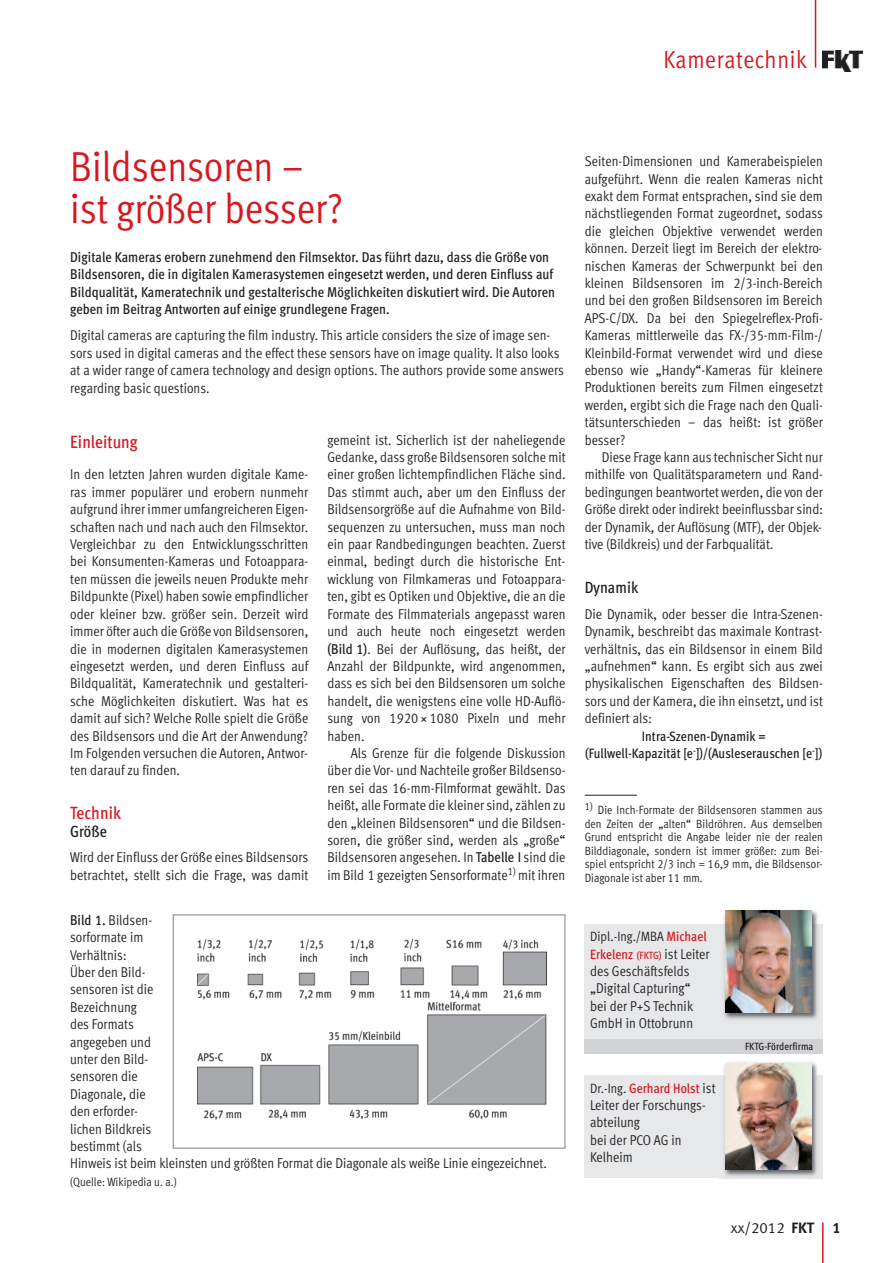
<style>
.page{position:relative;width:893px;height:1263px;background:#fff}
.page>*{position:absolute;margin:0;border:0;box-sizing:border-box;transform-origin:0 0}
.t1{font:42px/42px "Meta Cond Normal LF";color:#d8171f}
.t2{font:24.75px "Meta Cond Normal LF";letter-spacing:.025em;color:#d8171f}
.t3{font:17.7px "Meta Cond Medium LF";letter-spacing:.005em;color:#d8171f}
.t4{font:16.2px "Meta Cond Medium LF";letter-spacing:.005em;color:#231f20}
.t5{font:15px "Meta Normal LF";color:#231f20}
.t6{font:14.25px/17.4px "Meta Cond Normal LF";color:#231f20;text-align:justify}
.t7{font:14.25px/17.4px "Meta Cond Medium LF";letter-spacing:.005em;color:#231f20}
.t8{font:13.65px/17.4px "Meta Cond Medium LF";letter-spacing:.005em;color:#231f20;text-align:center}
.t9{font:13.5px "Meta Cond Medium LF";letter-spacing:.005em;color:#d8171f}
.t10{font:13.5px "Meta Cond Normal LF";letter-spacing:.005em;color:#231f20}
.t11{font:12px/13.5px "Meta Cond Normal LF";letter-spacing:.005em;color:#231f20;text-align:justify}
.t12{font:10.5px "Meta Cond Medium LF";letter-spacing:.005em;color:#231f20}
.s1{font-family:"Meta Cond Medium LF"}
.s2{font-family:"Meta Cond Medium LF";color:#d8171f}
.s3{font-family:"Meta Cond Medium LF";font-size:13.5px;color:#d8171f}
.s4{font-family:"Meta Cond Medium LF";font-size:10.5px;color:#d8171f}
.s5{font-family:"Meta Cond Normal LF";color:#231f20}
.s6{font-family:"Meta Cond Normal LF";font-size:14.25px;color:#231f20}
.s7{font-family:"Meta Bold LF"}
</style>
<div class="page">
<img style="left:823px;top:51px;width:39px;height:20px">
<hr style="left:815px;top:0;width:1px;height:68px;background:#d8171f">
<hr style="left:822px;top:1222px;width:2px;height:41px;background:#d8171f">
<div style="left:585px;top:924px;width:238px;height:127px;background:#e7e8e9"></div>
<div style="left:585px;top:1039px;width:238px;height:14px;background:#d1d2d4"></div>
<img style="left:724px;top:910px;width:94px;height:109px">
<img style="left:725px;top:910px;width:87px;height:102px">
<div style="left:585px;top:1075px;width:238px;height:103px;background:#e7e8e9"></div>
<img style="left:720px;top:1062px;width:103px;height:117px">
<img style="left:720px;top:1075px;width:103px;height:103px">
<img style="left:726px;top:1063px;width:86px;height:106px">
<img style="left:197px;top:939px;width:349px;height:181px">
<div style="left:173px;top:914px;width:393px;height:235px;border:1px solid #939598"></div>
<hr style="left:585px;top:795px;width:52px;height:1px;background:#231f20">
<h2 class="t2" style="left:663px;top:51px;width:145px">Kameratechnik</h2>
<h1 class="t1" style="left:70px;top:150px;width:275px">Bildsensoren – ist größer besser?</h1>
<p class="t7" style="left:70px;top:250px;width:486px">Digitale Kameras erobern zunehmend den Filmsektor. Das führt dazu, dass die Größe von Bildsensoren, die in digitalen Kamerasystemen eingesetzt werden, und deren Einfluss auf Bildqualität, Kameratechnik und gestalterische Möglichkeiten diskutiert wird. Die Autoren geben im Beitrag Antworten auf einige grundlegene Fragen.</p>
<p class="t6" style="left:70px;top:328px;width:495px;text-align:left">Digital cameras are capturing the film industry. This article considers the size of image sen&shy;sors used in digital cameras and the effect these sensors have on image quality. It also looks at a wider range of camera technology and design options. The authors provide some answers regarding basic questions.</p>
<p class="t3" style="left:70px;top:435px;width:69px">Einleitung</p>
<p class="t6" style="left:70px;top:467px;width:240px">In den letzten Jahren wurden digitale Kame&shy;ras immer populärer und erobern nunmehr aufgrund ihrer immer umfangreicheren Eigen&shy;schaften nach und nach auch den Filmsektor.<br>Vergleichbar zu den Entwicklungsschritten bei Konsumenten-Kameras und Fotoappara&shy;ten müssen die jeweils neuen Produkte mehr Bildpunkte (Pixel) haben sowie empfindlicher oder kleiner bzw. größer sein. Derzeit wird immer öfter auch die Größe von Bildsensoren, die in modernen digitalen Kamerasystemen eingesetzt werden, und deren Einfluss auf Bildqualität, Kameratechnik und gestalteri&shy;sche Möglichkeiten diskutiert. Was hat es damit auf sich? Welche Rolle spielt die Größe des Bildsensors und die Art der Anwendung?<br>Im Folgenden versuchen die Autoren, Antwor&shy;ten darauf zu finden.</p>
<p class="t3" style="left:70px;top:807px;width:53px">Technik</p>
<p class="t4" style="left:70px;top:825px;width:38px">Größe</p>
<p class="t6" style="left:70px;top:850px;width:240px">Wird der Einfluss der Größe eines Bildsensors betrachtet, stellt sich die Frage, was damit</p>
<p class="t6" style="left:327px;top:432px;width:240px">gemeint ist. Sicherlich ist der naheliegende Gedanke, dass große Bildsensoren solche mit einer großen lichtempfindlichen Fläche sind.<br>Das stimmt auch, aber um den Einfluss der Bildsensorgröße auf die Aufnahme von Bild&shy;sequenzen zu untersuchen, muss man noch ein paar Randbedingungen beachten. Zuerst einmal, bedingt durch die historische Ent&shy;wicklung von Filmkameras und Fotoappara&shy;ten, gibt es Optiken und Objektive, die an die Formate des Filmmaterials angepasst waren und auch heute noch eingesetzt werden <span class="s1">(Bild 1)</span>. Bei der Auflösung, das heißt, der Anzahl der Bildpunkte, wird angenommen, dass es sich bei den Bildsensoren um solche handelt, die wenigstens eine volle HD-Auflö&shy;sung von 1920 × 1080 Pixeln und mehr haben.</p>
<p class="t6" style="left:327px;top:746px;width:240px;text-indent:23px">Als Grenze für die folgende Diskussion über die Vor- und Nachteile großer Bildsenso&shy;ren sei das 16-mm-Filmformat gewählt. Das heißt, alle Formate die kleiner sind, zählen zu den „kleinen Bildsensoren“ und die Bildsen&shy;soren, die größer sind, werden als „große“ Bildsensoren angesehen. In <span class="s1">Tabelle I</span> sind die im Bild 1 gezeigten Sensorformate<sup>1)</sup> mit ihren</p>
<p class="t6" style="left:70px;top:912px;width:478px;text-align:left"><span class="s1">Bild 1.</span> Bildsen-<br>sorformate im<br>Verhältnis:<br>Über den Bild-<br>sensoren ist die<br>Bezeichnung<br>des Formats<br>angegeben und<br>unter den Bild-<br>sensoren die<br>Diagonale, die<br>den erforder-<br>lichen Bildkreis<br>bestimmt (als<br>Hinweis ist beim kleinsten und größten Format die Diagonale als weiße Linie eingezeichnet.</p>
<p class="t11" style="left:70px;top:1176px;width:108px">(Quelle: Wikipedia u. a.)</p>
<p class="t6" style="left:585px;top:154px;width:240px">Seiten-Dimensionen und Kamerabeispielen aufgeführt. Wenn die realen Kameras nicht exakt dem Format entsprachen, sind sie dem nächstliegenden Format zugeordnet, sodass die gleichen Objektive verwendet werden können. Derzeit liegt im Bereich der elektro&shy;nischen Kameras der Schwerpunkt bei den kleinen Bildsensoren im 2/3-inch-Bereich und bei den großen Bildsensoren im Bereich APS-C/DX. Da bei den Spiegelreflex-Profi-Kameras mittlerweile das FX-/35-mm-Film-/ Kleinbild-Format verwendet wird und diese ebenso wie „Handy“-Kameras für kleinere Produktionen bereits zum Filmen eingesetzt werden, ergibt sich die Frage nach den Quali&shy;tätsunterschieden – das heißt: ist größer besser?</p>
<p class="t6" style="left:585px;top:450px;width:240px;text-indent:17px">Diese Frage kann aus technischer Sicht nur mithilfe von Qualitätsparametern und Rand&shy;bedingungen beantwortet werden, die von der Größe direkt oder indirekt beeinflussbar sind: der Dynamik, der Auflösung (MTF), der Objek&shy;tive (Bildkreis) und der Farbqualität.</p>
<p class="t4" style="left:585px;top:582px;width:55px">Dynamik</p>
<p class="t6" style="left:585px;top:606px;width:240px">Die Dynamik, oder besser die Intra-Szenen-Dynamik, beschreibt das maximale Kontrast&shy;verhältnis, das ein Bildsensor in einem Bild „aufnehmen“ kann. Es ergibt sich aus zwei physikalischen Eigenschaften des Bildsen&shy;sors und der Kamera, die ihn einsetzt, und ist definiert als:</p>
<p class="t8" style="left:585px;top:728px;width:238px">Intra-Szenen-Dynamik =<br>(Fullwell-Kapazität [e<sup>-</sup>])/(Ausleserauschen [e<sup>-</sup>])</p>
<p class="t11" style="left:585px;top:804px;width:240px"><sup>1)</sup> Die Inch-Formate der Bildsensoren stammen aus den Zeiten der „alten“ Bildröhren. Aus demselben Grund entspricht die Angabe leider nie der realen Bilddiagonale, sondern ist immer größer: zum Bei&shy;spiel entspricht 2/3 inch = 16,9 mm, die Bildsensor-Diagonale ist aber 11 mm.</p>
<p class="t10" style="left:590px;top:932px;width:118px">Dipl.-Ing./MBA <span class="s2">Michael</span></p>
<p class="t6" style="left:590px;top:946px;width:121px;text-align:left"><span class="s3">Erkelenz</span> <span class="s4">(FKTG)</span> ist Leiter des Geschäftsfelds „Digital Capturing“ bei der P+S Technik<br>GmbH in Ottobrunn</p>
<p class="t9" style="left:590px;top:1083px;width:127px"><span class="s5">Dr.-Ing.</span> Gerhard Holst <span class="s6">ist</span></p>
<p class="t6" style="left:590px;top:1098px;width:117px;text-align:left">Leiter der Forschungs&shy;abteilung<br>bei der PCO AG in<br>Kelheim</p>
<p class="t12" style="left:745px;top:1042px;width:70px">FKTG-Förderfirma</p>
<p class="t5" style="left:731px;top:1223px;width:111px">xx/2012 <span class="s7">FKT 1</span></p>
</div>
